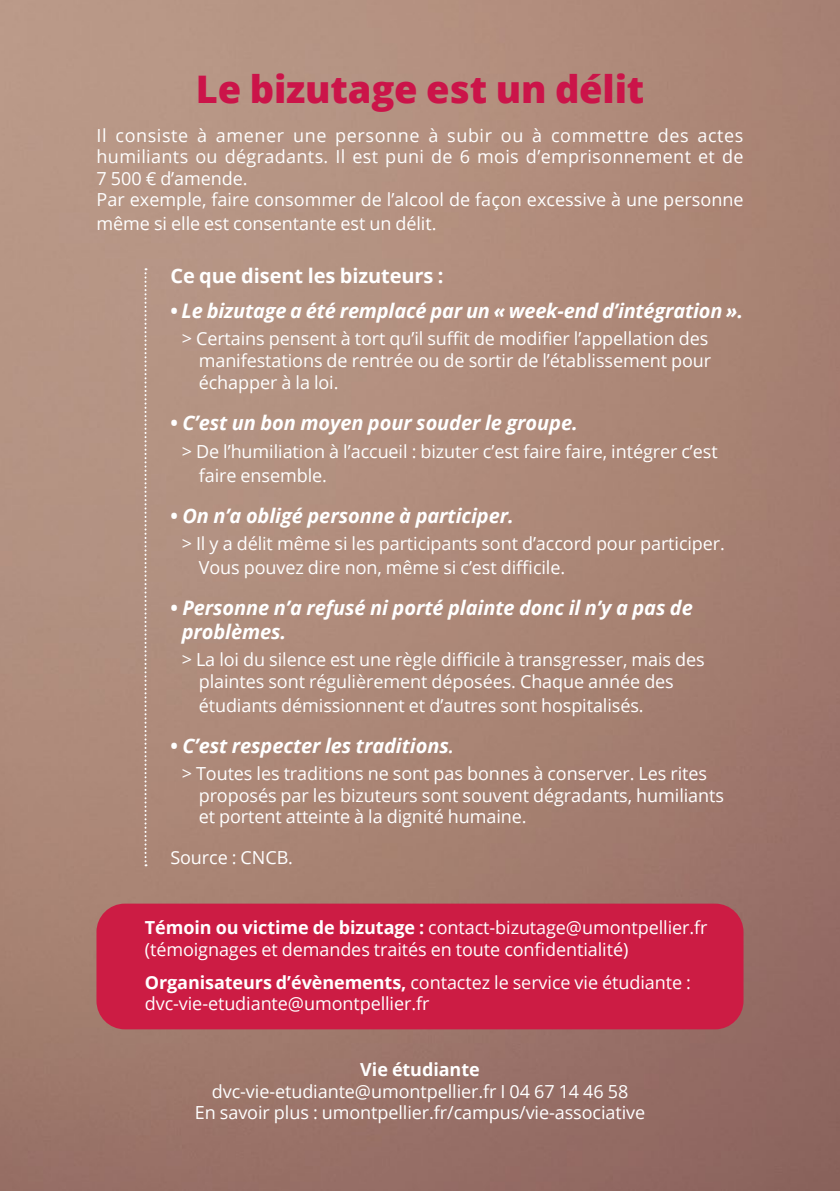
<style>
.page{position:relative;width:840px;height:1191px;background:#fff}
.page>*{position:absolute;margin:0;border:0;box-sizing:border-box;transform-origin:0 0}
.t1{font:800 38px "Open Sans";letter-spacing:-.005em;color:#cb1449}
.t2{font:italic 700 20px/24px "Open Sans";letter-spacing:-.005em;color:#fff}
.t3{font:700 20px "Open Sans";letter-spacing:-.005em;color:#fff}
.t4{font:18px/21.6px "Open Sans";letter-spacing:-.005em;color:#fff}
.t5{font:18px/21.6px "Open Sans";letter-spacing:.02em;color:#fff}
.t6{font:700 18px "Open Sans";letter-spacing:-.005em;color:#fff}
.s1{font-style:normal}
.s2{font-weight:600}
.s3{font-weight:700}
</style>
<div class="page">
<img style="left:0;top:0;width:839px;height:1191px">
<div style="left:96px;top:903px;width:647px;height:126px;background:#cc1c44;border-radius:28px"></div>
<svg style="left:144px;top:268px;width:2px;height:598px"></svg>
<h1 class="t1" style="left:196px;top:60px;width:450px">Le bizutage est un délit</h1>
<p class="t5" style="left:96px;top:124px;width:648px">Il consiste à amener une personne à subir ou à commettre des actes humiliants ou dégradants. Il est puni de 6 mois d’emprisonnement et de 7 500 € d’amende.<br>Par exemple, faire consommer de l’alcool de façon excessive à une personne</p>
<p class="t4" style="left:96px;top:213px;width:341px">même si elle est consentante est un délit.</p>
<p class="t3" style="left:170px;top:261px;width:274px">Ce que disent les bizuteurs :</p>
<p class="t2" style="left:170px;top:298px;width:574px"><span class="s1">•</span> Le bizutage a été remplacé par un « week-end d’intégration ».</p>
<p class="t4" style="left:199px;top:327px;width:513px;text-indent:-17px">&gt; Certains pensent à tort qu’il suffit de modifier l’appellation des manifestations de rentrée ou de sortir de l’établissement pour échapper à la loi.</p>
<p class="t2" style="left:170px;top:410px;width:408px"><span class="s1">•</span> C’est un bon moyen pour souder le groupe.</p>
<p class="t4" style="left:199px;top:438px;width:520px;line-height:24px;text-indent:-17px">&gt; De l’humiliation à l’accueil : bizuter c’est faire faire, intégrer c’est faire ensemble.</p>
<p class="t2" style="left:170px;top:503px;width:345px"><span class="s1">•</span> On n’a obligé personne à participer.</p>
<p class="t4" style="left:199px;top:531px;width:527px;line-height:24px;text-indent:-17px">&gt; Il y a délit même si les participants sont d’accord pour participer.<br>Vous pouvez dire non, même si c’est difficile.</p>
<p class="t2" style="left:182px;top:595px;width:512px;text-indent:-11px"><span class="s1">•</span> Personne n’a refusé ni porté plainte donc il n’y a pas de problèmes.</p>
<p class="t4" style="left:199px;top:648px;width:507px;text-indent:-17px">&gt; La loi du silence est une règle difficile à transgresser, mais des plaintes sont régulièrement déposées. Chaque année des</p>
<p class="t4" style="left:199px;top:694px;width:446px">étudiants démissionnent et d’autres sont hospitalisés.</p>
<p class="t2" style="left:170px;top:733px;width:285px"><span class="s1">•</span> C’est respecter les traditions<span class="s2">.</span></p>
<p class="t4" style="left:199px;top:762px;width:526px;text-indent:-17px">&gt; Toutes les traditions ne sont pas bonnes à conserver. Les rites proposés par les bizuteurs sont souvent dégradants, humiliants et portent atteinte à la dignité humaine.</p>
<p class="t4" style="left:170px;top:846px;width:124px">Source : CNCB.</p>
<p class="t4" style="left:145px;top:916px;width:564px"><span class="s3">Témoin ou victime de bizutage :</span> contact-bizutage@umontpellier.fr (témoignages et demandes traités en toute confidentialité)</p>
<p class="t4" style="left:145px;top:971px;width:547px"><span class="s3">Organisateurs d’évènements,</span> contactez le service vie étudiante : dvc-vie-etudiante@umontpellier.fr</p>
<p class="t6" style="left:360px;top:1056px;width:121px">Vie étudiante</p>
<p class="t4" style="left:195px;top:1079px;width:451px;text-align:center">dvc-vie-etudiante@umontpellier.fr I 04 67 14 46 58<br>En savoir plus : umontpellier.fr/campus/vie-associative</p>
</div>
